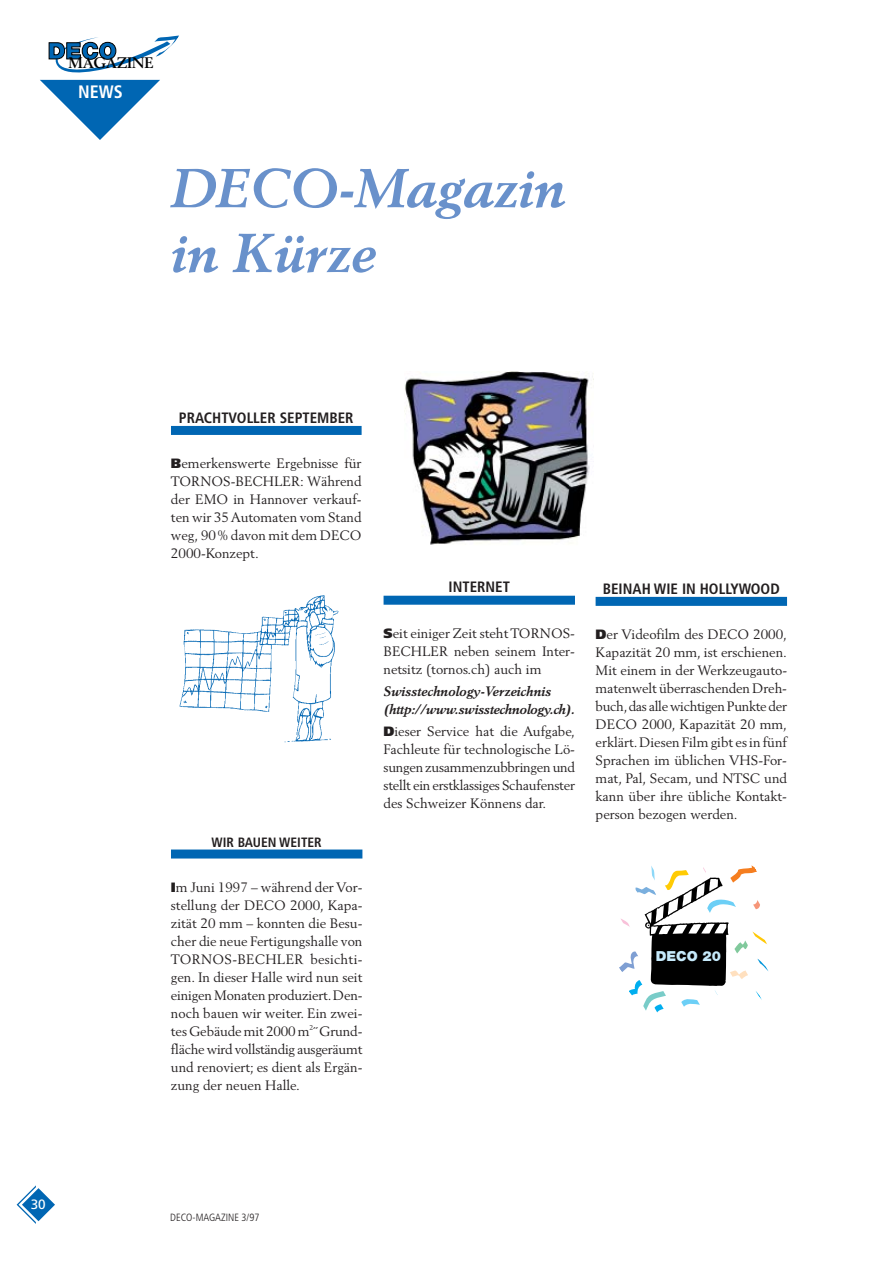
<style>
.page{position:relative;width:893px;height:1262px;background:#fff}
.page>*{position:absolute;margin:0;border:0;box-sizing:border-box;transform-origin:0 0}
.t1{font:italic 700 54px/64.8px "Berling";color:#6991cb}
.t2{font:700 condensed 18px "Frutiger";color:#fff}
.t3{font:700 15.15px "Berling";color:#000}
.t4{font:700 condensed 15px "Frutiger";color:#231f20}
.t5{font:900 13.8px "Helvetica Neue";color:#c6eafb}
.t6{font:13.5px/18px "Berling";color:#231f20;text-align:justify}
.t7{font:italic 700 13.5px/18px "Berling";color:#231f20}
.t8{font:700 condensed 13.5px "Frutiger";color:#231f20}
.t9{font:13.5px "Frutiger";color:#fff}
.t10{font:300 condensed 10.5px "Frutiger";color:#231f20}
.s1{font-family:"Frutiger";font-weight:900}
</style>
<div class="page">
<svg style="left:17px;top:1185px;width:38px;height:38px"></svg>
<svg style="left:40px;top:35px;width:139px;height:105px"></svg>
<div style="left:595px;top:597px;width:192px;height:9px;background:#0066b3"></div>
<div style="left:383px;top:595px;width:192px;height:9px;background:#0066b3"></div>
<div style="left:171px;top:426px;width:190px;height:9px;background:#0066b3"></div>
<div style="left:171px;top:849px;width:191px;height:9px;background:#0066b3"></div>
<img style="left:179px;top:595px;width:159px;height:147px">
<img style="left:404px;top:372px;width:186px;height:173px">
<svg style="left:619px;top:865px;width:149px;height:147px"></svg>
<p class="t3" style="left:69px;top:56px;width:87px">MAGAZINE</p>
<h2 class="t2" style="left:78px;top:84px;width:46px">NEWS</h2>
<h1 class="t1" style="left:170px;top:160px;width:395px">DECO-Magazin in Kürze</h1>
<p class="t9" style="left:31px;top:1198px;width:17px">30</p>
<p class="t4" style="left:179px;top:411px;width:176px">PRACHTVOLLER SEPTEMBER</p>
<p class="t6" style="left:171px;top:455px;width:192px"><span class="s1">B</span>emerkenswerte Ergebnisse für TORNOS-BECHLER: Während der EMO in Hannover verkauf&shy;ten wir 35 Automaten vom Stand weg, 90% davon mit dem DECO 2000-Konzept.</p>
<p class="t8" style="left:212px;top:836px;width:112px">WIR BAUEN WEITER</p>
<p class="t6" style="left:171px;top:878px;width:193px"><span class="s1">I</span>m Juni 1997 – während der Vor&shy;stellung der DECO 2000, Kapa&shy;zität 20 mm – konnten die Besu&shy;cher die neue Fertigungshalle von TORNOS-BECHLER besichti&shy;gen. In dieser Halle wird nun seit einigen Monaten produziert.Den&shy;noch bauen wir weiter. Ein zwei&shy;tes Gebäude mit 2000 m<sup>2</sup>˝ Grund&shy;fläche wird vollständig ausgeräumt und renoviert; es dient als Ergän&shy;zung der neuen Halle.</p>
<p class="t4" style="left:448px;top:581px;width:63px">INTERNET</p>
<p class="t6" style="left:383px;top:625px;width:193px"><span class="s1">S</span>eit einiger Zeit steht TORNOS-BECHLER neben seinem Inter&shy;netsitz (tornos.ch) auch im</p>
<p class="t7" style="left:383px;top:683px;width:193px">Swisstechnology-Verzeichnis (http://www.swisstechnology.ch).</p>
<p class="t6" style="left:383px;top:723px;width:193px"><span class="s1">D</span>ieser Service hat die Aufgabe, Fachleute für technologische Lö&shy;sungen zusammenzubbringen und stellt ein erstklassiges Schaufenster des Schweizer Könnens dar.</p>
<p class="t4" style="left:602px;top:582px;width:178px">BEINAH WIE IN HOLLYWOOD</p>
<p class="t6" style="left:595px;top:626px;width:193px"><span class="s1">D</span>er Videofilm des DECO 2000, Kapazität 20 mm, ist erschienen.<br>Mit einem in der Werkzeugauto&shy;matenwelt überraschenden Dreh&shy;buch,das alle wichtigen Punkte der DECO 2000, Kapazität 20 mm, erklärt.Diesen Film gibt es in fünf Sprachen im üblichen VHS-For&shy;mat, Pal, Secam, und NTSC und kann über ihre übliche Kontakt&shy;person bezogen werden.</p>
<p class="t5" style="left:655px;top:951px;width:67px">DECO 20</p>
<p class="t10" style="left:170px;top:1212px;width:91px">DECO-MAGAZINE 3/97</p>
</div>
